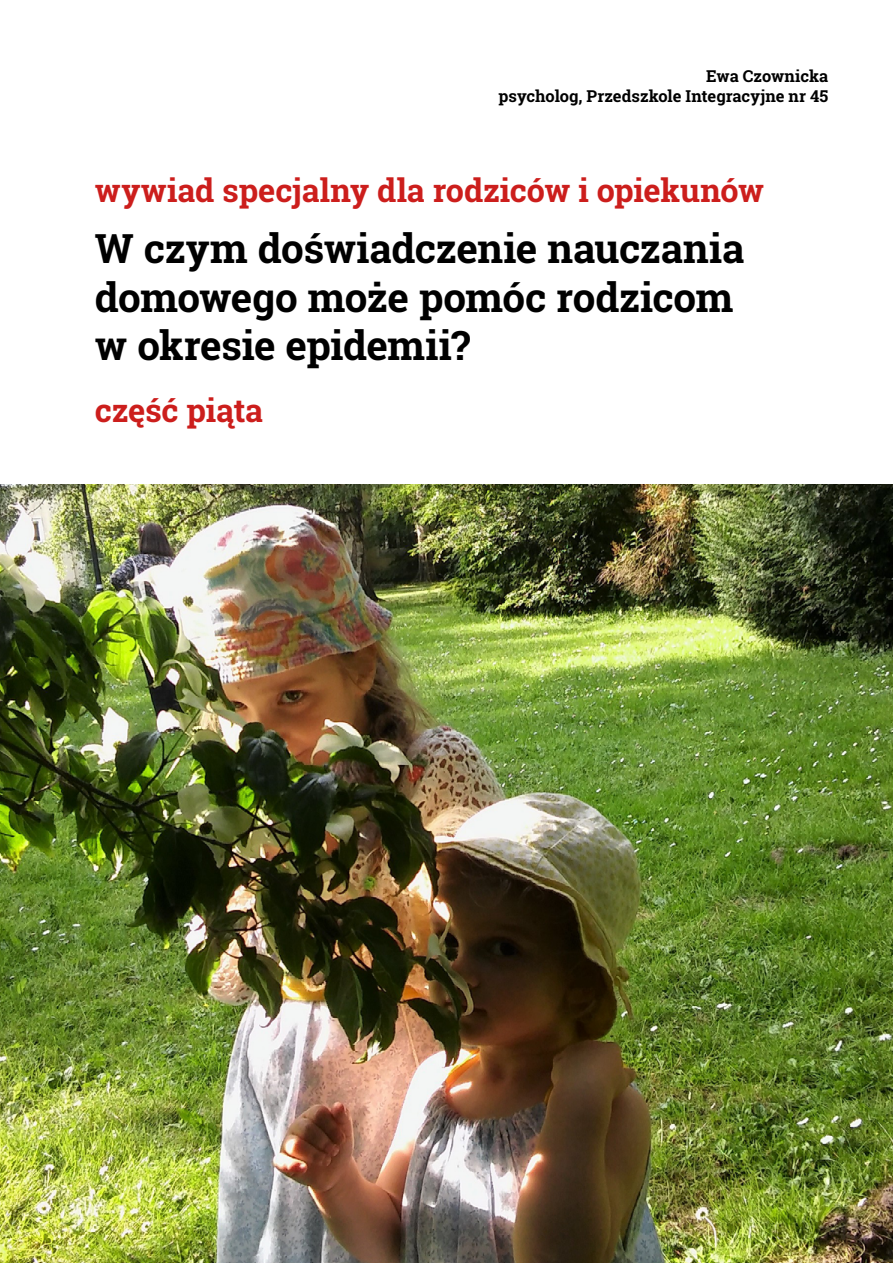
<style>
.page{position:relative;width:893px;height:1263px;background:#fff}
.page>*{position:absolute;margin:0;border:0;box-sizing:border-box;transform-origin:0 0}
.t1{font:700 40.5px/48.6px "Roboto Slab";letter-spacing:-.01em;color:#000}
.t2{font:700 32.4px "Roboto Slab";letter-spacing:-.005em;color:#cc1e1c}
.t3{font:700 16.5px/19.8px "Roboto Slab";color:#000;text-align:right}
</style>
<div class="page">
<img style="left:0;top:485px;width:893px;height:778px">
<p class="t3" style="left:499px;top:66px;width:331px">Ewa Czownicka<br>psycholog, Przedszkole Integracyjne nr 45</p>
<p class="t2" style="left:95px;top:168px;width:671px">wywiad specjalny dla rodziców i opiekunów</p>
<p class="t1" style="left:95px;top:224px;width:651px">W czym doświadczenie nauczania domowego może pomóc rodzicom w okresie epidemii?</p>
<p class="t2" style="left:95px;top:388px;width:170px">część piąta</p>
</div>
